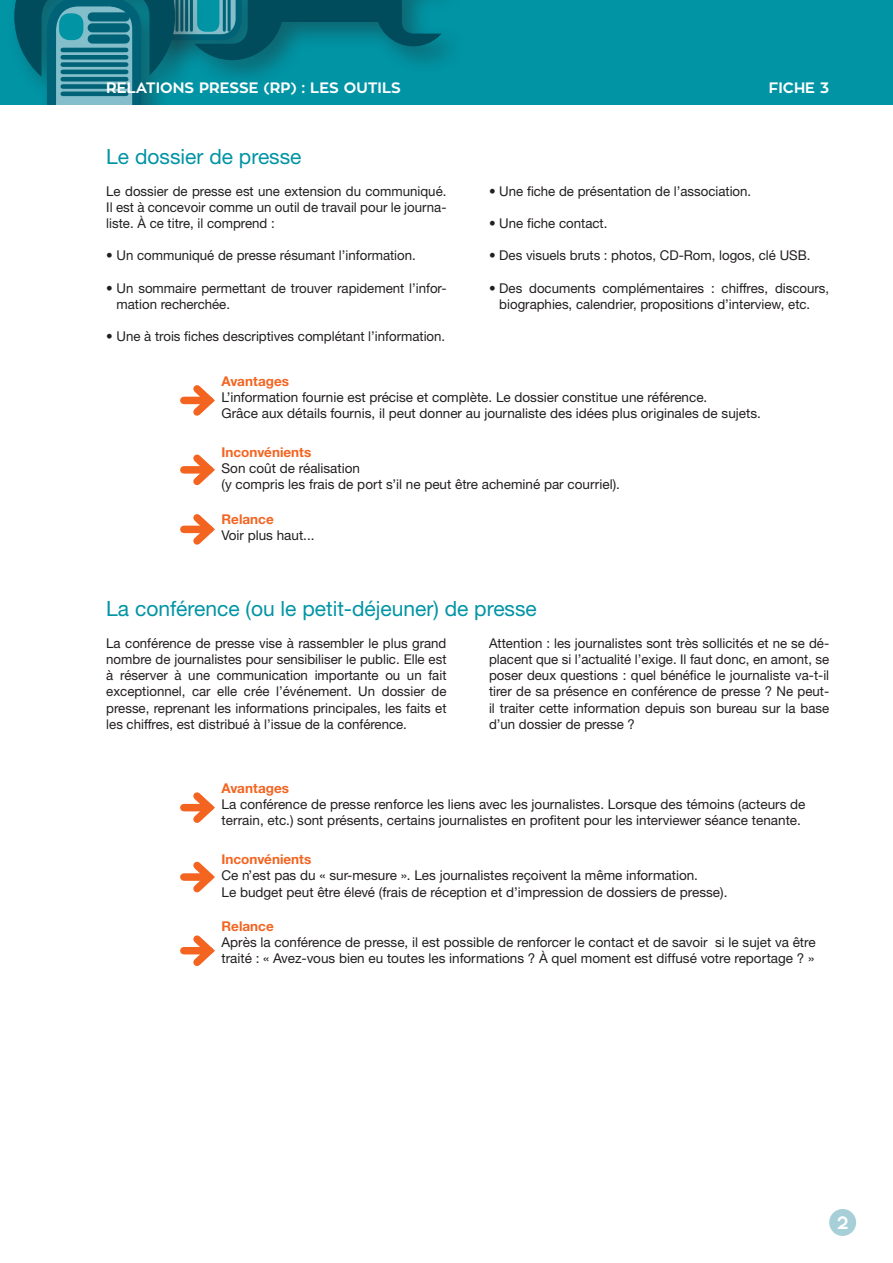
<style>
.page{position:relative;width:893px;height:1263px;background:#fff}
.page>*{position:absolute;margin:0;border:0;box-sizing:border-box;transform-origin:0 0}
.t1{font:21px "Helvetica Neue";color:#0094a5}
.t2{font:700 18px "Zona Pro";color:#fff}
.t3{font:700 15px "Zona Pro";color:#fff}
.t4{font:13.5px/16.2px "Helvetica Neue";color:#231f20;text-align:justify}
.t5{font:13.5px/16.2px "Helvetica Neue CE";color:#231f20}
.t6{font:700 13.5px "Helvetica Neue CE";color:#f36421}
</style>
<div class="page">
<div style="left:0;top:0;width:893px;height:104px;background:#0094a5"></div>
<div style="left:142px;top:0;width:326px;height:89px;background:#231f20;opacity:.4"></div>
<svg style="left:376px;top:0;width:65px;height:46px"></svg>
<div style="left:265px;top:0;width:126px;height:22px;background:#004c5c"></div>
<svg style="left:14px;top:0;width:270px;height:104px"></svg>
<div style="left:829px;top:1209px;width:27px;height:27px;background:#a6cfd8;border-radius:50%"></div>
<div style="left:184px;top:947px;width:25px;height:7px;background:#f36421"></div>
<svg style="left:186px;top:935px;width:29px;height:31px"></svg>
<div style="left:184px;top:873px;width:25px;height:8px;background:#f36421"></div>
<svg style="left:186px;top:861px;width:29px;height:32px"></svg>
<div style="left:184px;top:804px;width:25px;height:7px;background:#f36421"></div>
<svg style="left:186px;top:792px;width:29px;height:31px"></svg>
<div style="left:184px;top:526px;width:25px;height:7px;background:#f36421"></div>
<svg style="left:186px;top:514px;width:29px;height:31px"></svg>
<div style="left:184px;top:466px;width:25px;height:8px;background:#f36421"></div>
<svg style="left:186px;top:454px;width:29px;height:32px"></svg>
<div style="left:184px;top:397px;width:25px;height:7px;background:#f36421"></div>
<svg style="left:186px;top:385px;width:29px;height:31px"></svg>
<p class="t3" style="left:106px;top:78px;width:296px">RELATIONS PRESSE (RP) : LES OUTILS</p>
<p class="t3" style="left:769px;top:78px;width:62px">FICHE 3</p>
<h1 class="t1" style="left:106px;top:144px;width:197px">Le dossier de presse</h1>
<p class="t4" style="left:106px;top:182px;width:342px">Le dossier de presse est une extension du communiqué.<br>Il est à concevoir comme un outil de travail pour le journa&shy;liste. À ce titre, il comprend :</p>
<p class="t4" style="left:106px;top:247px;width:311px">• Un communiqué de presse résumant l’information.</p>
<p class="t4" style="left:117px;top:280px;width:331px;text-indent:-10px">• Un sommaire permettant de trouver rapidement l’infor&shy;mation recherchée.</p>
<p class="t4" style="left:106px;top:328px;width:340px">• Une à trois fiches descriptives complétant l’information.</p>
<p class="t4" style="left:489px;top:182px;width:264px">• Une fiche de présentation de l’association.</p>
<p class="t4" style="left:489px;top:215px;width:120px">• Une fiche contact.</p>
<p class="t4" style="left:489px;top:247px;width:323px">• Des visuels bruts : photos, CD-Rom, logos, clé USB.</p>
<p class="t4" style="left:499px;top:280px;width:331px;text-indent:-10px">• Des documents complémentaires : chiffres, discours, biographies, calendrier, propositions d’interview, etc.</p>
<p class="t6" style="left:222px;top:373px;width:69px">Avantages</p>
<p class="t5" style="left:222px;top:389px;width:541px">L’information fournie est précise et complète. Le dossier constitue une référence.<br>Grâce aux détails fournis, il peut donner au journaliste des idées plus originales de sujets.</p>
<p class="t6" style="left:222px;top:444px;width:91px">Inconvénients</p>
<p class="t5" style="left:222px;top:460px;width:400px">Son coût de réalisation<br>(y compris les frais de port s’il ne peut être acheminé par courriel).</p>
<p class="t6" style="left:222px;top:510px;width:54px">Relance</p>
<p class="t5" style="left:222px;top:527px;width:95px">Voir plus haut...</p>
<h1 class="t1" style="left:106px;top:596px;width:432px">La conférence (ou le petit-déjeuner) de presse</h1>
<p class="t4" style="left:106px;top:635px;width:342px">La conférence de presse vise à rassembler le plus grand nombre de journalistes pour sensibiliser le public. Elle est à réserver à une communication importante ou un fait exceptionnel, car elle crée l’événement. Un dossier de presse, reprenant les informations principales, les faits et les chiffres, est distribué à l’issue de la conférence.</p>
<p class="t4" style="left:489px;top:635px;width:342px">Attention : les journalistes sont très sollicités et ne se dé&shy;placent que si l’actualité l’exige. Il faut donc, en amont, se poser deux questions : quel bénéfice le journaliste va-t-il tirer de sa présence en conférence de presse ? Ne peut&shy;il traiter cette information depuis son bureau sur la base d’un dossier de presse ?</p>
<p class="t6" style="left:222px;top:780px;width:69px">Avantages</p>
<p class="t5" style="left:222px;top:796px;width:585px">La conférence de presse renforce les liens avec les journalistes. Lorsque des témoins (acteurs de terrain, etc.) sont présents, certains journalistes en profitent pour les interviewer séance tenante.</p>
<p class="t6" style="left:222px;top:851px;width:91px">Inconvénients</p>
<p class="t5" style="left:222px;top:868px;width:507px">Ce n’est pas du « sur-mesure ». Les journalistes reçoivent la même information.<br>Le budget peut être élevé (frais de réception et d’impression de dossiers de presse).</p>
<p class="t6" style="left:222px;top:918px;width:54px">Relance</p>
<p class="t5" style="left:222px;top:934px;width:596px">Après la conférence de presse, il est possible de renforcer le contact et de savoir si le sujet va être traité : « Avez-vous bien eu toutes les informations ? À quel moment est diffusé votre reportage ? »</p>
<h2 class="t2" style="left:837px;top:1211px;width:13px">2</h2>
</div>
